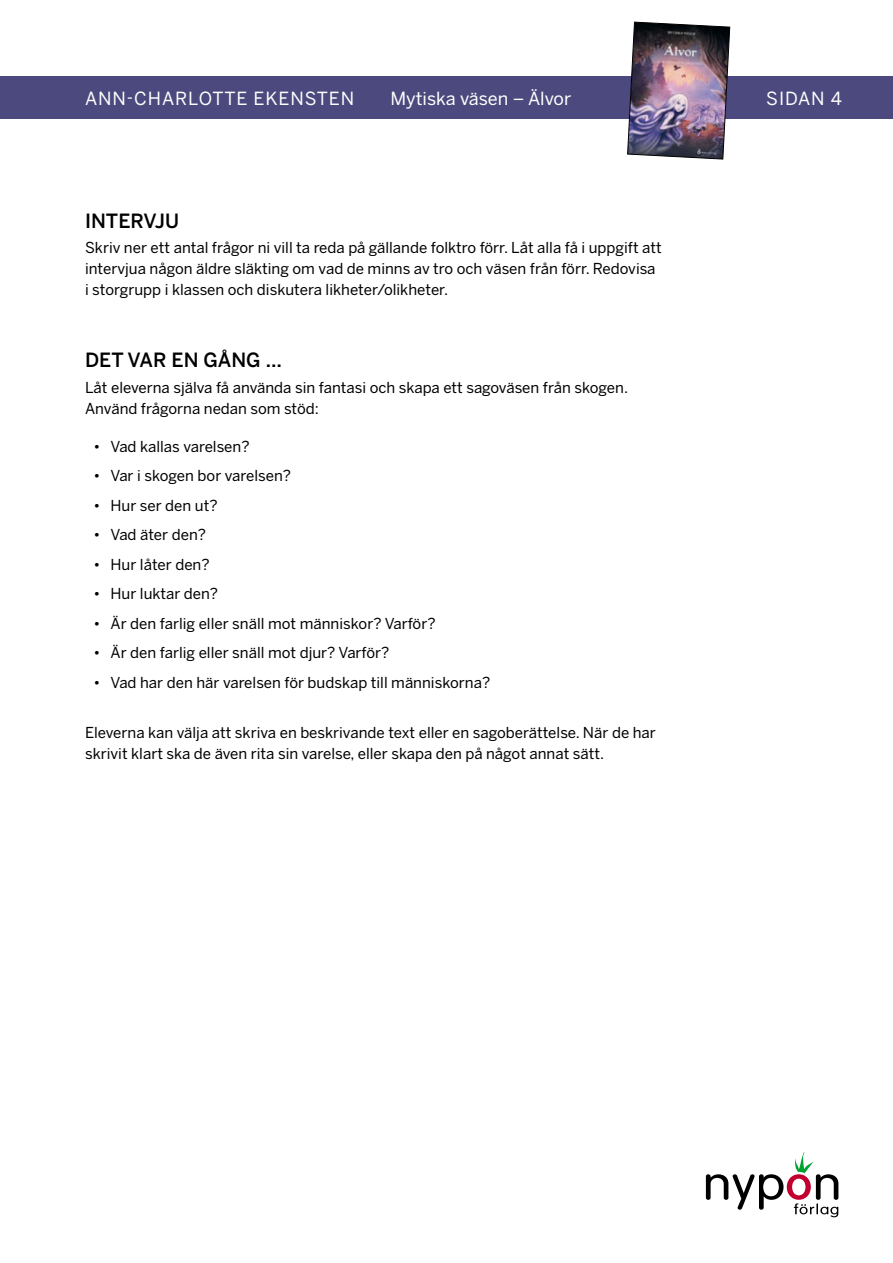
<style>
.page{position:relative;width:893px;height:1263px;background:#fff}
.page>*{position:absolute;margin:0;border:0;box-sizing:border-box;transform-origin:0 0}
.t1{font:500 19.5px "Benton Sans";color:#000}
.t2{font:18px "Benton Sans";letter-spacing:.015em;color:#fff}
.t3{font:18px "Benton Sans";letter-spacing:.05em;color:#fff}
.t4{font:15px/21px "Benton Sans";color:#000}
</style>
<div class="page">
<svg style="left:706px;top:1152px;width:132px;height:65px"></svg>
<div style="left:0;top:77px;width:893px;height:42px;background:#4b497d"></div>
<img style="left:627px;top:21px;width:103px;height:139px">
<p class="t3" style="left:85px;top:87px;width:271px">ANN-CHARLOTTE EKENSTEN</p>
<p class="t2" style="left:390px;top:87px;width:182px">Mytiska väsen – Älvor</p>
<p class="t2" style="left:766px;top:87px;width:77px">SIDAN 4</p>
<h1 class="t1" style="left:85px;top:209px;width:96px">INTERVJU</h1>
<p class="t4" style="left:85px;top:237px;width:578px">Skriv ner ett antal frågor ni vill ta reda på gällande folktro förr. Låt alla få i uppgift att intervjua någon äldre släkting om vad de minns av tro och väsen från förr. Redovisa i storgrupp i klassen och diskutera likheter/olikheter.</p>
<h1 class="t1" style="left:85px;top:348px;width:198px">DET VAR EN GÅNG …</h1>
<p class="t4" style="left:85px;top:377px;width:545px">Låt eleverna själva få använda sin fantasi och skapa ett sagoväsen från skogen.<br>Använd frågorna nedan som stöd:</p>
<p class="t4" style="left:94px;top:436px;width:158px">• Vad kallas varelsen?</p>
<p class="t4" style="left:94px;top:465px;width:199px">• Var i skogen bor varelsen?</p>
<p class="t4" style="left:94px;top:495px;width:126px">• Hur ser den ut?</p>
<p class="t4" style="left:94px;top:524px;width:114px">• Vad äter den?</p>
<p class="t4" style="left:94px;top:554px;width:118px">• Hur låter den?</p>
<p class="t4" style="left:94px;top:583px;width:126px">• Hur luktar den?</p>
<p class="t4" style="left:94px;top:613px;width:344px">• Är den farlig eller snäll mot människor? Varför?</p>
<p class="t4" style="left:94px;top:642px;width:297px">• Är den farlig eller snäll mot djur? Varför?</p>
<p class="t4" style="left:94px;top:672px;width:398px">• Vad har den här varelsen för budskap till människorna?</p>
<p class="t4" style="left:85px;top:722px;width:572px">Eleverna kan välja att skriva en beskrivande text eller en sagoberättelse. När de har skrivit klart ska de även rita sin varelse, eller skapa den på något annat sätt.</p>
</div>
